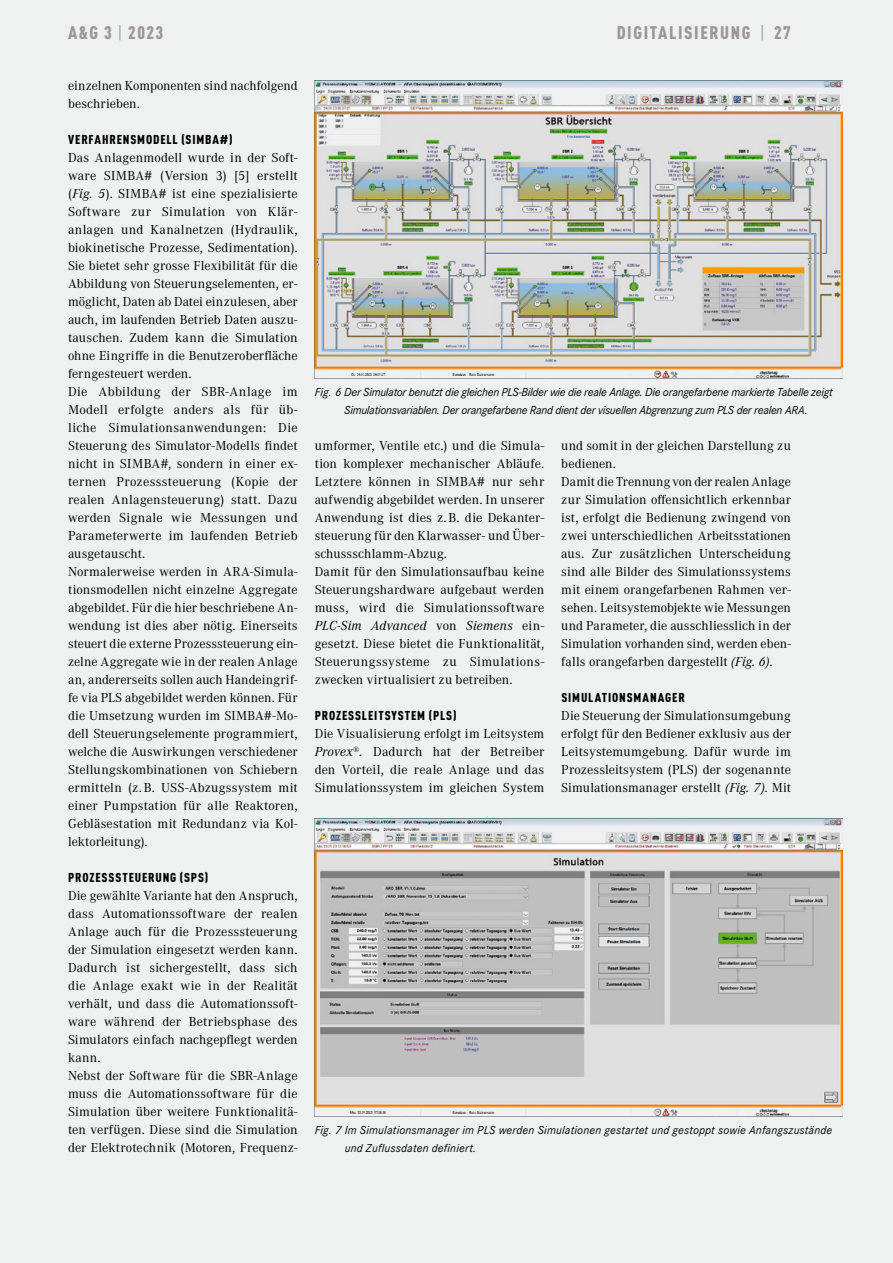
<style>
.page{position:relative;width:893px;height:1263px;background:#eff0f0}
.page>*{position:absolute;margin:0;border:0;box-sizing:border-box;transform-origin:0 0}
.t1{font:900 condensed 18px "DINOT";letter-spacing:.09em;color:#9a9794}
.t2{font:13.5px/18px "Corporate A";letter-spacing:.01em;color:#000}
.t3{font:900 condensed 12.75px "DINOT";letter-spacing:.07em;color:#000}
.t4{font:italic 12px/18px "Corporate S";letter-spacing:-.02em;color:#000;text-align:center}
.t5{font:italic 12px/18px "Corporate S";letter-spacing:.015em;color:#000}
.s1{font-weight:400}
.s2{font-style:italic}
</style>
<div class="page">
<img style="left:315px;top:81px;width:528px;height:297px">
<img style="left:315px;top:819px;width:528px;height:297px">
<h1 class="t1" style="left:68px;top:22px;width:97px">A&amp;G 3 <span class="s1">|</span> 2023</h1>
<p class="t2" style="left:68px;top:76px;width:231px">einzelnen Komponenten sind nachfolgend beschrieben.</p>
<p class="t3" style="left:68px;top:132px;width:166px">VERFAHRENSMODELL (SIMBA#)</p>
<p class="t2" style="left:68px;top:148px;width:231px">Das Anlagenmodell wurde in der Soft&shy;ware SIMBA# (Version 3) [5] erstellt (<span class="s2">Fig. 5</span>). SIMBA# ist eine spezialisierte Software zur Simulation von Klär&shy;anlagen und Kanalnetzen (Hydraulik, biokinetische Prozesse, Sedimentation).<br>Sie bietet sehr grosse Flexibilität für die Abbildung von Steuerungselementen, er&shy;möglicht, Daten ab Datei einzulesen, aber auch, im laufenden Betrieb Daten auszu&shy;tauschen. Zudem kann die Simulation ohne Eingriffe in die Benutzeroberfläche ferngesteuert werden.<br>Die Abbildung der SBR-Anlage im Modell erfolgte anders als für üb&shy;liche Simulationsanwendungen: Die Steuerung des Simulator-Modells findet nicht in SIMBA#, sondern in einer ex&shy;ternen Prozesssteuerung (Kopie der realen Anlagensteuerung) statt. Dazu werden Signale wie Messungen und Parameterwerte im laufenden Betrieb ausgetauscht.<br>Normalerweise werden in ARA-Simula&shy;tionsmodellen nicht einzelne Aggregate abgebildet. Für die hier beschriebene An&shy;wendung ist dies aber nötig. Einerseits steuert die externe Prozesssteuerung ein&shy;zelne Aggregate wie in der realen Anlage an, andererseits sollen auch Handeingrif&shy;fe via PLS abgebildet werden können. Für die Umsetzung wurden im SIMBA#-Mo&shy;dell Steuerungselemente programmiert, welche die Auswirkungen verschiedener Stellungskombinationen von Schiebern ermitteln (z. B. USS-Abzugssystem mit einer Pumpstation für alle Reaktoren, Gebläsestation mit Redundanz via Kol&shy;lektorleitung).</p>
<p class="t3" style="left:68px;top:870px;width:142px">PROZESSSTEUERUNG (SPS)</p>
<p class="t2" style="left:68px;top:886px;width:231px">Die gewählte Variante hat den Anspruch, dass Automationssoftware der realen Anlage auch für die Prozesssteuerung der Simulation eingesetzt werden kann.<br>Dadurch ist sichergestellt, dass sich die Anlage exakt wie in der Realität verhält, und dass die Automationssoft&shy;ware während der Betriebsphase des Simulators einfach nachgepflegt werden kann.<br>Nebst der Software für die SBR-Anlage muss die Automationssoftware für die Simulation über weitere Funktionalitä&shy;ten verfügen. Diese sind die Simulation der Elektrotechnik (Motoren, Frequenz-</p>
<h1 class="t1" style="left:617px;top:22px;width:176px">DIGITALISIERUNG <span class="s1">|</span> 27</h1>
<p class="t4" style="left:315px;top:382px;width:519px">Fig. 6 Der Simulator benutzt die gleichen PLS-Bilder wie die reale Anlage. Die orangefarbene markierte Tabelle zeigt<br>Simulationsvariablen. Der orangefarbene Rand dient der visuellen Abgrenzung zum PLS der realen ARA.</p>
<p class="t2" style="left:315px;top:436px;width:231px">umformer, Ventile etc.) und die Simula&shy;tion komplexer mechanischer Abläufe.<br>Letztere können in SIMBA# nur sehr aufwendig abgebildet werden. In unserer Anwendung ist dies z. B. die Dekanter&shy;steuerung für den Klarwasser- und Über&shy;schussschlamm-Abzug.<br>Damit für den Simulationsaufbau keine Steuerungshardware aufgebaut werden muss, wird die Simulationssoftware <span class="s2">PLC-Sim Advanced</span> von <span class="s2">Siemens</span> ein&shy;gesetzt. Diese bietet die Funktionalität, Steuerungssysteme zu Simulations&shy;zwecken virtualisiert zu betreiben.</p>
<p class="t3" style="left:315px;top:708px;width:143px">PROZESSLEITSYSTEM (PLS)</p>
<p class="t2" style="left:315px;top:724px;width:231px;text-align:justify">Die Visualisierung erfolgt im Leitsystem <span class="s2">Provex</span><sup>®</sup><span class="s2">.</span> Dadurch hat der Betreiber den Vorteil, die reale Anlage und das Simulationssystem im gleichen System</p>
<p class="t2" style="left:561px;top:436px;width:231px">und somit in der gleichen Darstellung zu bedienen.<br>Damit die Trennung von der realen Anlage zur Simulation offensichtlich erkennbar ist, erfolgt die Bedienung zwingend von zwei unterschiedlichen Arbeitsstationen aus. Zur zusätzlichen Unterscheidung sind alle Bilder des Simulationssystems mit einem orangefarbenen Rahmen ver&shy;sehen. Leitsystemobjekte wie Messungen und Parameter, die ausschliesslich in der Simulation vorhanden sind, werden eben&shy;falls orangefarben dargestellt <span class="s2">(Fig. 6)</span>.</p>
<p class="t3" style="left:561px;top:690px;width:125px">SIMULATIONSMANAGER</p>
<p class="t2" style="left:561px;top:706px;width:231px;text-align:justify">Die Steuerung der Simulationsumgebung erfolgt für den Bediener exklusiv aus der Leitsystemumgebung. Dafür wurde im Prozessleitsystem (PLS) der sogenannte Simulationsmanager erstellt <span class="s2">(Fig. 7)</span>. Mit</p>
<p class="t5" style="left:345px;top:1120px;width:489px;text-indent:-30px">Fig. 7 Im Simulationsmanager im PLS werden Simulationen gestartet und gestoppt sowie Anfangszustände und Zuflussdaten definiert.</p>
</div>
